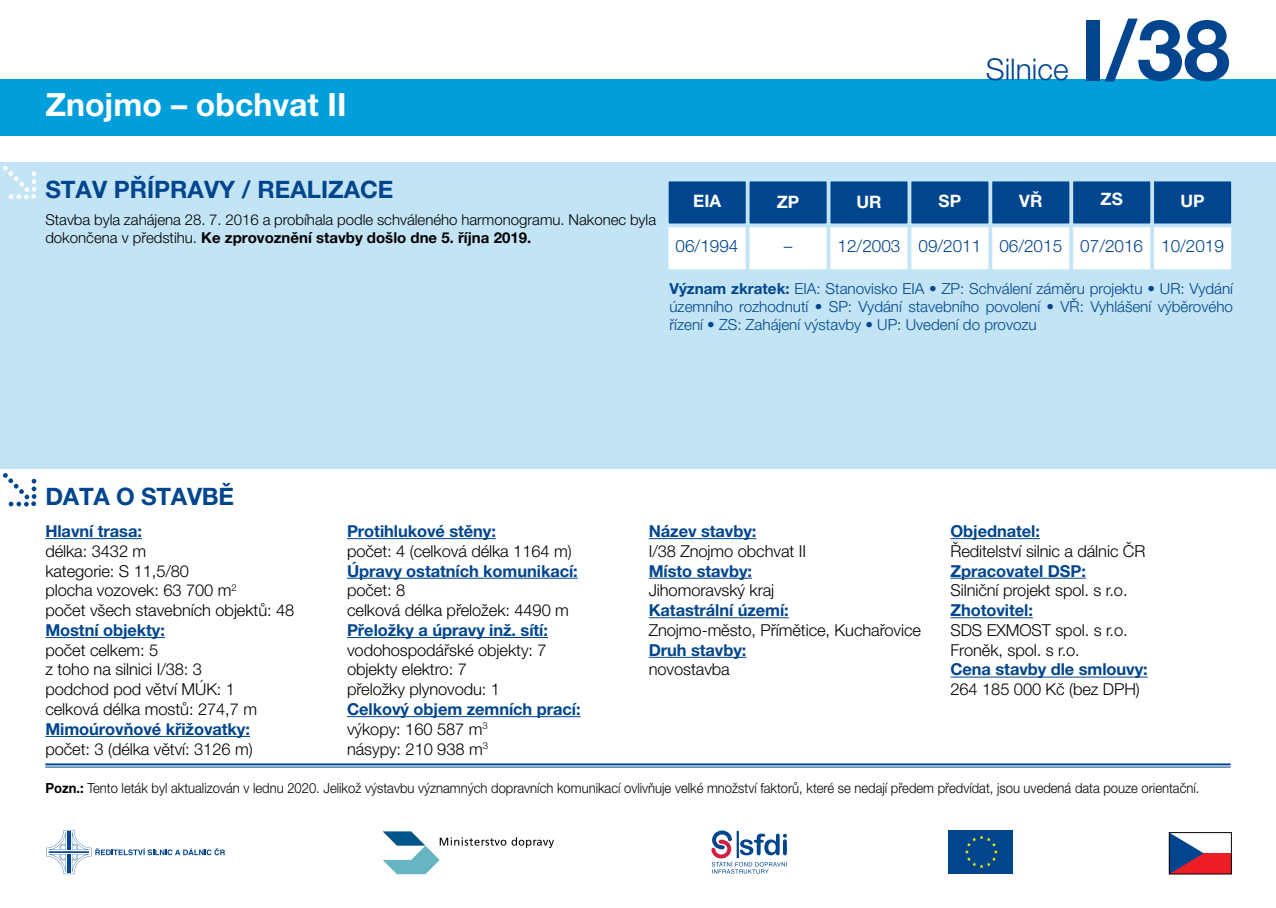
<style>
.page{position:relative;width:1276px;height:908px;background:#fff}
.page>*{position:absolute;margin:0;border:0;box-sizing:border-box;transform-origin:0 0}
.t1{font:700 84px "Helvetica Neue LT Pro";color:#00458d}
.t2{font:700 32px "Helvetica Neue LT Pro";color:#fff}
.t3{font:300 30px "Helvetica Neue LT Pro";color:#00458d}
.t4{font:700 24px "Helvetica Neue LT Pro";color:#00458d}
.t5{font:300 17.2px "Helvetica Neue LT Pro";color:#00458d}
.t6{font:700 17.2px "Helvetica Neue LT Pro";color:#fff}
.t7{font:300 16.4px/19.8px "Helvetica Neue LT Pro";letter-spacing:-.005em;color:#000}
.t8{font:700 16.4px "Helvetica Neue LT Pro";letter-spacing:-.005em;color:#00458d}
.t9{font:300 15.2px/18.2px "Helvetica Neue LT Pro";color:#00458d;text-align:justify}
.t10{font:300 15px/18px "Helvetica Neue LT Pro";color:#000}
.t11{font:300 14px "Helvetica Neue LT Pro";color:#000;scale:.93 1}
.s1{font-weight:700}
.s2{font-weight:700;color:#00458d}
</style>
<div class="page">
<div style="left:0;top:79px;width:1276px;height:57px;background:#009fdb"></div>
<div style="left:0;top:162px;width:1276px;height:306px;background:#c2e4f5"></div>
<svg style="left:3px;top:165px;width:34px;height:34px"></svg>
<div style="left:1153px;top:180px;width:79px;height:44px;background:#00458d"></div>
<div style="left:1152px;top:179px;width:81px;height:46px;border:2px solid #c2e4f5"></div>
<div style="left:991px;top:180px;width:79px;height:44px;background:#00458d"></div>
<div style="left:990px;top:179px;width:81px;height:46px;border:2px solid #c2e4f5"></div>
<div style="left:829px;top:180px;width:79px;height:44px;background:#00458d"></div>
<div style="left:828px;top:179px;width:81px;height:46px;border:2px solid #c2e4f5"></div>
<div style="left:1072px;top:180px;width:79px;height:44px;background:#00458d"></div>
<div style="left:1071px;top:179px;width:81px;height:46px;border:2px solid #c2e4f5"></div>
<div style="left:910px;top:180px;width:79px;height:44px;background:#00458d"></div>
<div style="left:909px;top:179px;width:81px;height:46px;border:2px solid #c2e4f5"></div>
<div style="left:748px;top:180px;width:79px;height:44px;background:#00458d"></div>
<div style="left:747px;top:179px;width:81px;height:46px;border:2px solid #c2e4f5"></div>
<div style="left:668px;top:180px;width:78px;height:44px;background:#00458d"></div>
<div style="left:667px;top:179px;width:80px;height:46px;border:2px solid #c2e4f5"></div>
<div style="left:1153px;top:226px;width:79px;height:44px;background:#fff"></div>
<div style="left:1152px;top:225px;width:81px;height:46px;border:2px solid #c2e4f5"></div>
<div style="left:991px;top:226px;width:79px;height:44px;background:#fff"></div>
<div style="left:990px;top:225px;width:81px;height:46px;border:2px solid #c2e4f5"></div>
<div style="left:829px;top:226px;width:79px;height:44px;background:#fff"></div>
<div style="left:828px;top:225px;width:81px;height:46px;border:2px solid #c2e4f5"></div>
<div style="left:1072px;top:226px;width:79px;height:44px;background:#fff"></div>
<div style="left:1071px;top:225px;width:81px;height:46px;border:2px solid #c2e4f5"></div>
<div style="left:910px;top:226px;width:79px;height:44px;background:#fff"></div>
<div style="left:909px;top:225px;width:81px;height:46px;border:2px solid #c2e4f5"></div>
<div style="left:748px;top:226px;width:79px;height:44px;background:#fff"></div>
<div style="left:747px;top:225px;width:81px;height:46px;border:2px solid #c2e4f5"></div>
<div style="left:667px;top:226px;width:79px;height:44px;background:#fff"></div>
<div style="left:666px;top:225px;width:81px;height:46px;border:2px solid #c2e4f5"></div>
<hr style="left:45px;top:763px;width:1185px;height:2px;background:#00458d">
<hr style="left:45px;top:766px;width:1185px;height:1px;background:#00458d">
<hr style="left:45px;top:538px;width:97px;height:1px;background:#00458d">
<hr style="left:45px;top:636px;width:120px;height:1px;background:#00458d">
<hr style="left:45px;top:735px;width:205px;height:1px;background:#00458d">
<hr style="left:347px;top:538px;width:149px;height:1px;background:#00458d">
<hr style="left:347px;top:577px;width:231px;height:1px;background:#00458d">
<hr style="left:347px;top:636px;width:201px;height:1px;background:#00458d">
<hr style="left:347px;top:716px;width:233px;height:1px;background:#00458d">
<hr style="left:649px;top:538px;width:107px;height:1px;background:#00458d">
<hr style="left:649px;top:577px;width:103px;height:1px;background:#00458d">
<hr style="left:649px;top:617px;width:140px;height:1px;background:#00458d">
<hr style="left:649px;top:656px;width:97px;height:1px;background:#00458d">
<hr style="left:950px;top:538px;width:90px;height:1px;background:#00458d">
<hr style="left:950px;top:577px;width:136px;height:1px;background:#00458d">
<hr style="left:950px;top:617px;width:83px;height:1px;background:#00458d">
<hr style="left:950px;top:676px;width:197px;height:1px;background:#00458d">
<svg style="left:3px;top:473px;width:34px;height:33px"></svg>
<div style="left:948px;top:830px;width:65px;height:43px;background:#00458d"></div>
<svg style="left:965px;top:835px;width:33px;height:32px"></svg>
<div style="left:1169px;top:852px;width:62px;height:21px;background:#ed1d24"></div>
<svg style="left:1171px;top:834px;width:32px;height:37px"></svg>
<div style="left:1169px;top:832px;width:62px;height:41px;border:1px solid #000"></div>
<svg style="left:46px;top:830px;width:179px;height:43px"></svg>
<svg style="left:711px;top:830px;width:76px;height:43px"></svg>
<svg style="left:383px;top:831px;width:171px;height:42px"></svg>
<h2 class="t2" style="left:45px;top:85px;width:302px">Znojmo – obchvat II</h2>
<h3 class="t3" style="left:985px;top:51px;width:84px">Silnice</h3>
<h1 class="t1" style="left:1081px;top:-2px;width:151px">I/38</h1>
<h3 class="t4" style="left:45px;top:175px;width:350px">STAV PŘÍPRAVY / REALIZACE</h3>
<p class="t10" style="left:45px;top:210px;width:612px">Stavba byla zahájena 28. 7. 2016 a probíhala podle schváleného harmonogramu. Nakonec byla dokončena v předstihu. <span class="s1">Ke zprovoznění stavby došlo dne 5. října 2019.</span></p>
<p class="t6" style="left:693px;top:190px;width:29px">EIA</p>
<p class="t6" style="left:777px;top:191px;width:24px">ZP</p>
<p class="t6" style="left:856px;top:191px;width:27px">UR</p>
<p class="t6" style="left:938px;top:190px;width:24px">SP</p>
<p class="t6" style="left:1019px;top:190px;width:25px">VŘ</p>
<p class="t6" style="left:1100px;top:188px;width:24px">ZS</p>
<p class="t6" style="left:1180px;top:190px;width:26px">UP</p>
<p class="t5" style="left:675px;top:235px;width:64px">06/1994</p>
<p class="t5" style="left:784px;top:235px;width:10px">–</p>
<p class="t5" style="left:837px;top:235px;width:388px">12/2003 09/2011 06/2015 07/2016 10/2019</p>
<p class="t9" style="left:669px;top:279px;width:565px"><span class="s1">Význam zkratek:</span> EIA: Stanovisko EIA • ZP: Schválení záměru projektu • UR: Vydání územního rozhodnutí • SP: Vydání stavebního povolení • VŘ: Vyhlášení výběrového řízení • ZS: Zahájení výstavby • UP: Uvedení do provozu</p>
<h3 class="t4" style="left:45px;top:481px;width:190px">DATA O STAVBĚ</h3>
<p class="t8" style="left:45px;top:520px;width:98px">Hlavní trasa:</p>
<p class="t7" style="left:45px;top:540px;width:250px">délka: 3432 m<br>kategorie: S 11,5/80<br>plocha vozovek: 63 700 m<sup>2<br></sup>počet všech stavebních objektů: 48</p>
<p class="t8" style="left:45px;top:619px;width:121px">Mostní objekty:</p>
<p class="t7" style="left:45px;top:639px;width:213px">počet celkem: 5<br>z toho na silnici I/38: 3 podchod pod větví MÚK: 1 celková délka mostů: 274,7 m</p>
<p class="t8" style="left:45px;top:718px;width:206px">Mimoúrovňové křižovatky:</p>
<p class="t7" style="left:45px;top:738px;width:209px">počet: 3 (délka větví: 3126 m)</p>
<p class="t8" style="left:347px;top:520px;width:150px">Protihlukové stěny:</p>
<p class="t7" style="left:347px;top:540px;width:226px">počet: 4 (celková délka 1164 m)</p>
<p class="t8" style="left:347px;top:560px;width:232px">Úpravy ostatních komunikací:</p>
<p class="t7" style="left:347px;top:580px;width:223px">počet: 8<br>celková délka přeložek: 4490 m</p>
<p class="t8" style="left:347px;top:619px;width:202px">Přeložky a úpravy inž. sítí:</p>
<p class="t7" style="left:347px;top:639px;width:201px">vodohospodářské objekty: 7 objekty elektro: 7<br>přeložky plynovodu: 1</p>
<p class="t7" style="left:347px;top:698px;width:235px"><span class="s2">Celkový objem zemních prací: </span>výkopy: 160 587 m<sup>3<br></sup>násypy: 210 938 m<sup>3</sup></p>
<p class="t8" style="left:649px;top:520px;width:109px">Název stavby:</p>
<p class="t7" style="left:649px;top:540px;width:159px">I/38 Znojmo obchvat II</p>
<p class="t8" style="left:649px;top:560px;width:105px">Místo stavby:</p>
<p class="t7" style="left:649px;top:580px;width:127px">Jihomoravský kraj</p>
<p class="t8" style="left:649px;top:600px;width:142px">Katastrální území:</p>
<p class="t7" style="left:649px;top:619px;width:274px">Znojmo-město, Přímětice, Kuchařovice</p>
<p class="t8" style="left:649px;top:639px;width:99px">Druh stavby:</p>
<p class="t7" style="left:649px;top:659px;width:83px">novostavba</p>
<p class="t8" style="left:950px;top:520px;width:91px">Objednatel:</p>
<p class="t7" style="left:950px;top:540px;width:196px">Ředitelství silnic a dálnic ČR</p>
<p class="t8" style="left:950px;top:560px;width:137px">Zpracovatel DSP:</p>
<p class="t7" style="left:950px;top:580px;width:179px">Silniční projekt spol. s r.o.</p>
<p class="t8" style="left:950px;top:600px;width:84px">Zhotovitel:</p>
<p class="t7" style="left:950px;top:619px;width:179px">SDS EXMOST spol. s r.o.<br>Froněk, spol. s r.o.</p>
<p class="t8" style="left:950px;top:659px;width:199px">Cena stavby dle smlouvy:</p>
<p class="t7" style="left:950px;top:678px;width:191px">264 185 000 Kč (bez DPH)</p>
<p class="t11" style="left:45px;top:779px;width:1242px"><span class="s1">Pozn.:</span> Tento leták byl aktualizován v lednu 2020. Jelikož výstavbu významných dopravních komunikací ovlivňuje velké množství faktorů, které se nedají předem předvídat, jsou uvedená data pouze orientační.</p>
</div>
